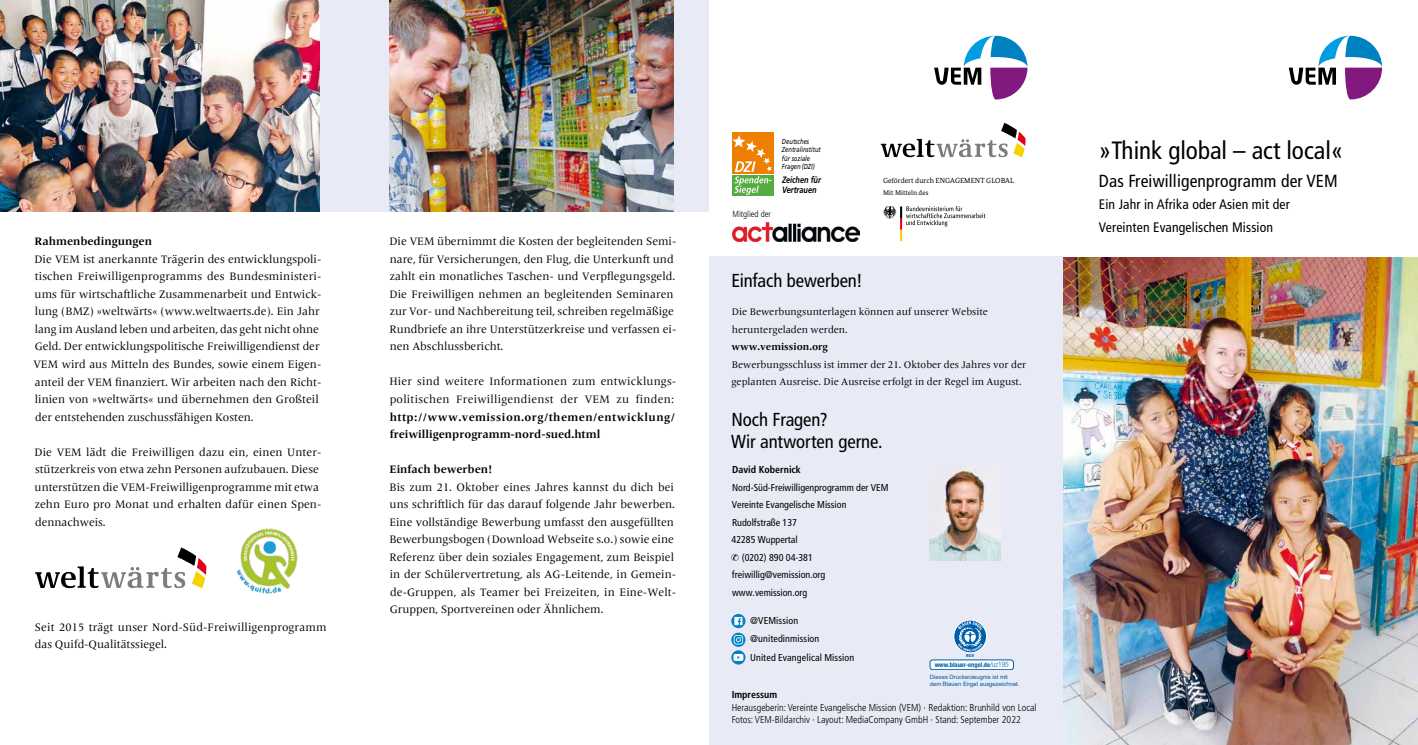
<style>
.page{position:relative;width:1418px;height:745px;background:#fff}
.page>*{position:absolute;margin:0;border:0;box-sizing:border-box;transform-origin:0 0}
.t1{font:condensed 25px "Frutiger LT Pro";color:#000}
.t2{font:condensed 18.75px/22.5px "Frutiger LT Pro";letter-spacing:-.005em;color:#000}
.t3{font:condensed 17.5px "Frutiger LT Pro";letter-spacing:.01em;color:#000}
.t4{font:condensed 13.75px/22.5px "Frutiger LT Pro";letter-spacing:.01em;color:#000}
.t5{font:11.25px/17.5px "Frutiger Serif LT Pro";color:#000}
.t6{font:11.25px/17.5px "Frutiger Serif LT Pro";letter-spacing:.02em;color:#000}
.t7{font:700 11.25px/17.5px "Frutiger Serif LT Pro";letter-spacing:.04em;color:#000}
.t8{font:700 11.25px "Frutiger Serif LT Pro";color:#000}
.t9{font:condensed 10px/18.5px "Frutiger LT Pro";color:#000}
.t10{font:10px/17.5px "Frutiger Serif LT Pro";color:#000}
.t11{font:300 condensed 10px/12.5px "Frutiger LT Pro";color:#000}
.t12{font:700 condensed 10px "Frutiger LT Pro";color:#000}
.t13{font:700 10px "Frutiger Serif LT Pro";color:#000}
.t14{font:italic 700 9.25px/9.8px "Frutiger";color:#000;scale:.8 1}
.t15{font:300 condensed 8.75px "Frutiger LT Pro";color:#000}
.t16{font:7.38px "Bundes Serif";color:#000}
.t17{font:italic 7.25px/8.2px "Frutiger";color:#000;scale:.8 1}
.t18{font:7px "Bundes Serif";color:#000}
.t19{font:900 6.88px "Lato";color:#005ea8}
.t20{font:700 condensed 6.5px "Helvetica Neue";color:#005ea8}
.t21{font:5.88px/6.9px "Arial";letter-spacing:.005em;color:#00579d}
.t22{font:900 4.12px "Lato";color:#005ea8}
.s1{font-weight:300;font-size:7.38px}
</style>
<div class="page">
<div style="left:0;top:0;width:709px;height:211px;background:#e8ebf5"></div>
<img style="left:0;top:0;width:319px;height:211px">
<div style="left:709px;top:256px;width:354px;height:488px;background:#e8ebf5"></div>
<img style="left:390px;top:0;width:283px;height:211px">
<img style="left:237px;top:528px;width:61px;height:66px">
<img style="left:1063px;top:257px;width:354px;height:487px">
<img style="left:929px;top:465px;width:71px;height:95px">
<svg style="left:883px;top:206px;width:102px;height:35px"></svg>
<div style="left:732px;top:133px;width:42px;height:41px;background:#ee7f00"></div>
<div style="left:732px;top:175px;width:42px;height:21px;background:#55ac42"></div>
<svg style="left:732px;top:135px;width:40px;height:60px"></svg>
<svg style="left:880px;top:123px;width:145px;height:34px"></svg>
<svg style="left:35px;top:547px;width:171px;height:41px"></svg>
<img style="left:732px;top:222px;width:127px;height:19px">
<div style="left:930px;top:659px;width:83px;height:10px;background:#fff;border-radius:3px"></div>
<div style="left:929px;top:659px;width:84px;height:10px;border:1px solid #005ea8;border-radius:3px"></div>
<svg style="left:954px;top:621px;width:32px;height:31px"></svg>
<div style="left:953px;top:619px;width:33px;height:33px;border:1px solid #fff;border-radius:50%"></div>
<svg style="left:731px;top:613px;width:14px;height:14px"></svg>
<svg style="left:734px;top:616px;width:8px;height:8px"></svg>
<svg style="left:731px;top:650px;width:14px;height:14px"></svg>
<svg style="left:733px;top:653px;width:10px;height:7px"></svg>
<svg style="left:731px;top:632px;width:14px;height:14px"></svg>
<svg style="left:733px;top:634px;width:10px;height:10px"></svg>
<svg style="left:1288px;top:36px;width:93px;height:63px"></svg>
<svg style="left:934px;top:36px;width:93px;height:63px"></svg>
<p class="t8" style="left:35px;top:235px;width:119px">Rahmenbedingungen</p>
<p class="t5" style="left:33px;top:250px;width:289px">Die VEM ist anerkannte Trägerin des entwicklungspoli&shy;tischen Freiwilligenprogramms des Bundesministeri&shy;ums für wirtschaftliche Zusammenarbeit und Entwick&shy;lung (BMZ) »weltwärts« (www.weltwaerts.de). Ein Jahr lang im Ausland leben und arbeiten, das geht nicht ohne Geld. Der entwicklungspolitische Freiwilligendienst der VEM wird aus Mitteln des Bundes, sowie einem Eigen&shy;anteil der VEM finanziert. Wir arbeiten nach den Richt&shy;linien von »weltwärts« und übernehmen den Großteil der entstehenden zuschussfähigen Kosten.</p>
<p class="t5" style="left:34px;top:443px;width:288px">Die VEM lädt die Freiwilligen dazu ein, einen Unter&shy;stützerkreis von etwa zehn Personen aufzubauen. Diese unterstützen die VEM-Freiwilligenprogramme mit etwa zehn Euro pro Monat und erhalten dafür einen Spen&shy;dennachweis.</p>
<p class="t5" style="left:35px;top:618px;width:293px">Seit 2015 trägt unser Nord-Süd-Freiwilligenprogramm das Quifd-Qualitätssiegel.</p>
<p class="t5" style="left:389px;top:233px;width:288px">Die VEM übernimmt die Kosten der begleitenden Semi&shy;nare, für Versicherungen, den Flug, die Unterkunft und zahlt ein monatliches Taschen- und Verpflegungsgeld.<br>Die Freiwilligen nehmen an begleitenden Seminaren zur Vor- und Nachbereitung teil, schreiben regelmäßige Rundbriefe an ihre Unterstützerkreise und verfassen ei&shy;nen Abschlussbericht.</p>
<p class="t6" style="left:389px;top:373px;width:288px">Hier sind weitere Informationen zum entwicklungs&shy;politischen Freiwilligendienst der VEM zu finden:</p>
<p class="t7" style="left:390px;top:408px;width:287px">http://www.vemission.org/themen/entwicklung/ freiwilligenprogramm-nord-sued.html</p>
<p class="t8" style="left:389px;top:462px;width:104px">Einfach bewerben!</p>
<p class="t5" style="left:389px;top:478px;width:288px">Bis zum 21. Oktober eines Jahres kannst du dich bei uns schriftlich für das darauf folgende Jahr bewerben.<br>Eine vollständige Bewerbung umfasst den ausgefüllten Bewerbungsbogen (Download Webseite s.o.) sowie eine Referenz über dein soziales Engagement, zum Beispiel in der Schülervertretung, als AG-Leitende, in Gemein&shy;de-Gruppen, als Teamer bei Freizeiten, in Eine-Welt-Gruppen, Sportvereinen oder Ähnlichem.</p>
<p class="t15" style="left:732px;top:209px;width:40px">Mitglied der</p>
<p class="t17" style="left:782px;top:137px;width:50px">Deutsches<br>Zentralinstitut für soziale<br>Fragen (DZI)</p>
<p class="t14" style="left:782px;top:175px;width:50px">Zeichen für<br>Vertrauen</p>
<p class="t16" style="left:883px;top:175px;width:132px">Gefördert durch ENGAGEMENT GLOBAL</p>
<p class="t18" style="left:883px;top:189px;width:47px">Mit Mitteln des</p>
<h2 class="t2" style="left:731px;top:269px;width:133px">Einfach bewerben!</h2>
<p class="t10" style="left:731px;top:303px;width:258px">Die Bewerbungsunterlagen können auf unserer Website heruntergeladen werden.</p>
<p class="t13" style="left:731px;top:341px;width:98px">www.vemission.org</p>
<p class="t10" style="left:731px;top:356px;width:296px">Bewerbungsschluss ist immer der 21. Oktober des Jahres vor der geplanten Ausreise. Die Ausreise erfolgt in der Regel im August.</p>
<h2 class="t2" style="left:731px;top:407px;width:153px">Noch Fragen?<br>Wir antworten gerne.</h2>
<p class="t12" style="left:732px;top:463px;width:70px">David Kobernick</p>
<p class="t9" style="left:732px;top:477px;width:158px">Nord-Süd-Freiwilligenprogramm der VEM</p>
<p class="t9" style="left:732px;top:495px;width:116px">Vereinte Evangelische Mission</p>
<p class="t9" style="left:732px;top:512px;width:66px">Rudolfstraße 137</p>
<p class="t9" style="left:731px;top:530px;width:68px">42285 Wuppertal</p>
<p class="t9" style="left:742px;top:547px;width:72px">(0202) 890 04-381</p>
<p class="t9" style="left:732px;top:565px;width:95px">freiwillig@vemission.org</p>
<p class="t9" style="left:732px;top:582px;width:77px">www.vemission.org</p>
<p class="t9" style="left:750px;top:610px;width:106px">@VEMission @unitedinmission<br>United Evangelical Mission</p>
<p class="t12" style="left:731px;top:688px;width:47px">Impressum</p>
<p class="t11" style="left:731px;top:700px;width:306px">Herausgeberin: Vereinte Evangelische Mission (VEM) · Redaktion: Brunhild von Local<br>Fotos: VEM-Bildarchiv · Layout: MediaCompany GmbH · Stand: September 2022</p>
<p class="t19" style="left:965px;top:648px;width:15px">RG4</p>
<p class="t20" style="left:934px;top:660px;width:76px">www.blauer-engel.de<span class="s1">/uz195</span></p>
<p class="t22" style="left:966px;top:651px;width:9px">RG4</p>
<p class="t21" style="left:929px;top:673px;width:91px">Dieses Druckerzeugnis ist mit dem Blauen Engel ausgezeichnet.</p>
<h1 class="t1" style="left:1098px;top:136px;width:246px">»Think global – act local«</h1>
<h3 class="t3" style="left:1098px;top:170px;width:240px">Das Freiwilligenprogramm der VEM</h3>
<p class="t4" style="left:1098px;top:193px;width:192px">Ein Jahr in Afrika oder Asien mit der<br>Vereinten Evangelischen Mission</p>
</div>
